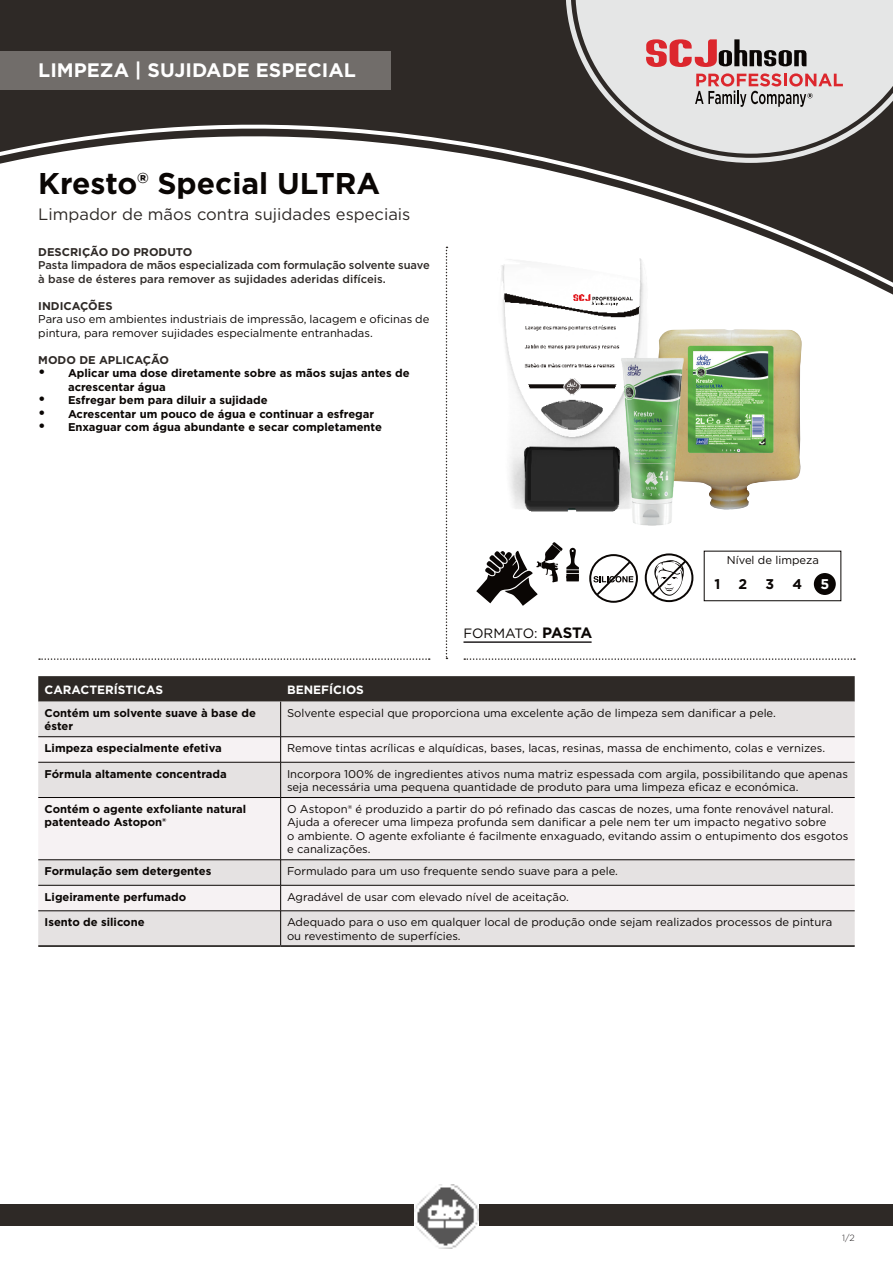
<style>
.page{position:relative;width:893px;height:1263px;background:#fff}
.page>*{position:absolute;margin:0;border:0;box-sizing:border-box;transform-origin:0 0}
.t1{font:700 30px "Gotham";color:#0a0604}
.t2{font:700 19.5px "Gotham";color:#fff}
._08_Copy_Prokyon_8_7{font:16.5px "Gotham";color:#2e2926}
._08_Subline_Prokyon{font:700 14.1px "Gotham";color:#0a0604}
._08_Subline_Prokyon-2{font:700 14.1px "Gotham";color:#fff}
._08_Subline_Prokyon-3{font:13.5px "Gotham";letter-spacing:-.01em;color:#0a0604}
.t3{font:700 12px "Gotham";color:#fff}
._08_Subline_Prokyon-4{font:11.25px/13.5px "Gotham";color:#0a0604}
._08_Subline_Prokyon-5{font:700 11.25px/13.5px "Gotham";color:#0a0604}
._08_Subline_Prokyon-6{font:500 11.25px/13.5px "Gotham";letter-spacing:-.005em;color:#2e2926}
.t4{font:700 11.25px "Gotham";color:#2e2926}
.t5{font:300 9px "Gotham";color:#231f20}
.s1{font-size:15px}
.s2{font-weight:700;font-size:15px}
</style>
<div class="page">
<svg style="left:0;top:0;width:566px;height:311px;background:#3c3735"></svg>
<svg style="left:0;top:119px;width:893px;height:184px"></svg>
<svg style="left:566px;top:0;width:327px;height:163px;background:#4b4744"></svg>
<svg style="left:575px;top:0;width:318px;height:154px;background:#c0c0c0"></svg>
<svg style="left:646px;top:39px;width:161px;height:28px;background:#b28687"></svg>
<svg style="left:695px;top:73px;width:148px;height:34px;background:#cbabac"></svg>
<div style="left:0;top:51px;width:391px;height:38px;background:#716d6a"></div>
<div style="left:0;top:1204px;width:893px;height:22px;background:#2e2926"></div>
<img style="left:415px;top:1184px;width:63px;height:64px">
<img style="left:479px;top:248px;width:187px;height:264px">
<svg style="left:446px;top:247px;width:1px;height:412px"></svg>
<hr style="left:463px;top:641px;width:129px;height:2px;background:#231f20">
<svg style="left:39px;top:658px;width:391px;height:2px"></svg>
<svg style="left:464px;top:658px;width:391px;height:2px"></svg>
<svg style="left:38px;top:676px;width:817px;height:26px;background:#332e2b"></svg>
<div style="left:38px;top:702px;width:817px;height:243px;background:#e5e2e2"></div>
<svg style="left:38px;top:737px;width:817px;height:173px;fill:#f6f2f3"></svg>
<hr style="left:38px;top:762px;width:243px;height:1px;background:#0a0604">
<hr style="left:281px;top:762px;width:574px;height:1px;background:#0a0604">
<hr style="left:38px;top:797px;width:243px;height:1px;background:#0a0604">
<hr style="left:281px;top:797px;width:574px;height:1px;background:#0a0604">
<hr style="left:38px;top:859px;width:243px;height:1px;background:#0a0604">
<hr style="left:281px;top:859px;width:574px;height:1px;background:#0a0604">
<hr style="left:38px;top:885px;width:243px;height:1px;background:#0a0604">
<hr style="left:281px;top:885px;width:574px;height:1px;background:#0a0604">
<hr style="left:281px;top:910px;width:574px;height:1px;background:#0a0604">
<hr style="left:38px;top:910px;width:243px;height:1px;background:#0a0604">
<hr style="left:281px;top:945px;width:574px;height:2px;background:#0a0604">
<hr style="left:38px;top:945px;width:243px;height:2px;background:#0a0604">
<svg style="left:280px;top:737px;width:1px;height:25px"></svg>
<hr style="left:280px;top:762px;width:1px;height:35px;background:#0a0604">
<hr style="left:280px;top:798px;width:1px;height:61px;background:#0a0604">
<svg style="left:280px;top:860px;width:1px;height:51px"></svg>
<hr style="left:280px;top:911px;width:1px;height:34px;background:#0a0604">
<hr style="left:38px;top:736px;width:243px;height:1px;background:#0a0604">
<hr style="left:281px;top:736px;width:574px;height:1px;background:#0a0604">
<hr style="left:280px;top:702px;width:1px;height:34px;background:#0a0604">
<div style="left:814px;top:573px;width:22px;height:22px;background:#0a0604;border-radius:50%"></div>
<svg style="left:589px;top:554px;width:49px;height:49px"></svg>
<svg style="left:476px;top:542px;width:103px;height:64px"></svg>
<svg style="left:645px;top:553px;width:48px;height:49px"></svg>
<img style="left:656px;top:329px;width:146px;height:181px">
<img style="left:596px;top:346px;width:109px;height:180px">
<p class="t2" style="left:38px;top:57px;width:319px">LIMPEZA | SUJIDADE ESPECIAL</p>
<p class="t1" style="left:38px;top:164px;width:344px">Kresto® Special ULTRA</p>
<p class="_08_Copy_Prokyon_8_7" style="left:38px;top:203px;width:374px">Limpador de mãos contra sujidades especiais</p>
<p class="t4" style="left:38px;top:244px;width:156px">DESCRIÇÃO DO PRODUTO</p>
<p class="_08_Subline_Prokyon-6" style="left:38px;top:258px;width:393px">Pasta limpadora de mãos especializada com formulação solvente suave à base de ésteres para remover as sujidades aderidas difíceis.</p>
<p class="t4" style="left:38px;top:298px;width:76px">INDICAÇÕES</p>
<p class="_08_Subline_Prokyon-4" style="left:38px;top:312px;width:393px">Para uso em ambientes industriais de impressão, lacagem e oficinas de pintura, para remover sujidades especialmente entranhadas.</p>
<p class="t4" style="left:38px;top:352px;width:132px">MODO DE APLICAÇÃO</p>
<p class="_08_Subline_Prokyon-5" style="left:68px;top:366px;width:343px;text-indent:-30px"><span class="s1">•</span> Aplicar uma dose diretamente sobre as mãos sujas antes de acrescentar água</p>
<p class="_08_Subline_Prokyon-5" style="left:38px;top:393px;width:231px"><span class="s1">•</span> Esfregar bem para diluir a sujidade</p>
<p class="_08_Subline_Prokyon-5" style="left:38px;top:407px;width:337px"><span class="s1">•</span> Acrescentar um pouco de água e continuar a esfregar</p>
<p class="_08_Subline_Prokyon-5" style="left:38px;top:420px;width:345px"><span class="s1">•</span> Enxaguar com água abundante e secar completamente</p>
<p class="_08_Subline_Prokyon-3" style="left:463px;top:624px;width:130px">FORMATO: <span class="s2">PASTA</span></p>
<p class="_08_Subline_Prokyon-4" style="left:727px;top:553px;width:93px">Nível de limpeza</p>
<p class="_08_Subline_Prokyon" style="left:714px;top:575px;width:7px">1</p>
<p class="_08_Subline_Prokyon" style="left:739px;top:575px;width:10px">2</p>
<p class="_08_Subline_Prokyon" style="left:766px;top:575px;width:10px">3</p>
<p class="_08_Subline_Prokyon" style="left:792px;top:575px;width:11px">4</p>
<p class="_08_Subline_Prokyon-2" style="left:820px;top:575px;width:10px">5</p>
<p class="t3" style="left:45px;top:681px;width:120px">CARACTERÍSTICAS</p>
<p class="t3" style="left:287px;top:681px;width:78px">BENEFÍCIOS</p>
<p class="_08_Subline_Prokyon-5" style="left:45px;top:706px;width:213px">Contém um solvente suave à base de éster</p>
<p class="_08_Subline_Prokyon-4" style="left:287px;top:706px;width:490px">Solvente especial que proporciona uma excelente ação de limpeza sem danificar a pele.</p>
<p class="_08_Subline_Prokyon-5" style="left:45px;top:741px;width:179px">Limpeza especialmente efetiva</p>
<p class="_08_Subline_Prokyon-4" style="left:287px;top:741px;width:540px">Remove tintas acrílicas e alquídicas, bases, lacas, resinas, massa de enchimento, colas e vernizes.</p>
<p class="_08_Subline_Prokyon-5" style="left:45px;top:767px;width:184px">Fórmula altamente concentrada</p>
<p class="_08_Subline_Prokyon-4" style="left:287px;top:767px;width:562px">Incorpora 100% de ingredientes ativos numa matriz espessada com argila, possibilitando que apenas seja necessária uma pequena quantidade de produto para uma limpeza eficaz e económica.</p>
<p class="_08_Subline_Prokyon-5" style="left:45px;top:802px;width:203px">Contém o agente exfoliante natural patenteado Astopon®</p>
<p class="_08_Subline_Prokyon-4" style="left:287px;top:802px;width:548px">O Astopon® é produzido a partir do pó refinado das cascas de nozes, uma fonte renovável natural.<br>Ajuda a oferecer uma limpeza profunda sem danificar a pele nem ter um impacto negativo sobre</p>
<p class="_08_Subline_Prokyon-4" style="left:287px;top:829px;width:563px">o ambiente. O agente exfoliante é facilmente enxaguado, evitando assim o entupimento dos esgotos e canalizações.</p>
<p class="_08_Subline_Prokyon-5" style="left:45px;top:864px;width:168px">Formulação sem detergentes</p>
<p class="_08_Subline_Prokyon-4" style="left:287px;top:864px;width:332px">Formulado para um uso frequente sendo suave para a pele.</p>
<p class="_08_Subline_Prokyon-5" style="left:45px;top:890px;width:143px">Ligeiramente perfumado</p>
<p class="_08_Subline_Prokyon-4" style="left:287px;top:890px;width:283px">Agradável de usar com elevado nível de aceitação.</p>
<p class="_08_Subline_Prokyon-5" style="left:45px;top:915px;width:102px">Isento de silicone</p>
<p class="_08_Subline_Prokyon-4" style="left:287px;top:915px;width:547px">Adequado para o uso em qualquer local de produção onde sejam realizados processos de pintura ou revestimento de superfícies.</p>
<p class="t5" style="left:842px;top:1232px;width:14px">1/2</p>
</div>
